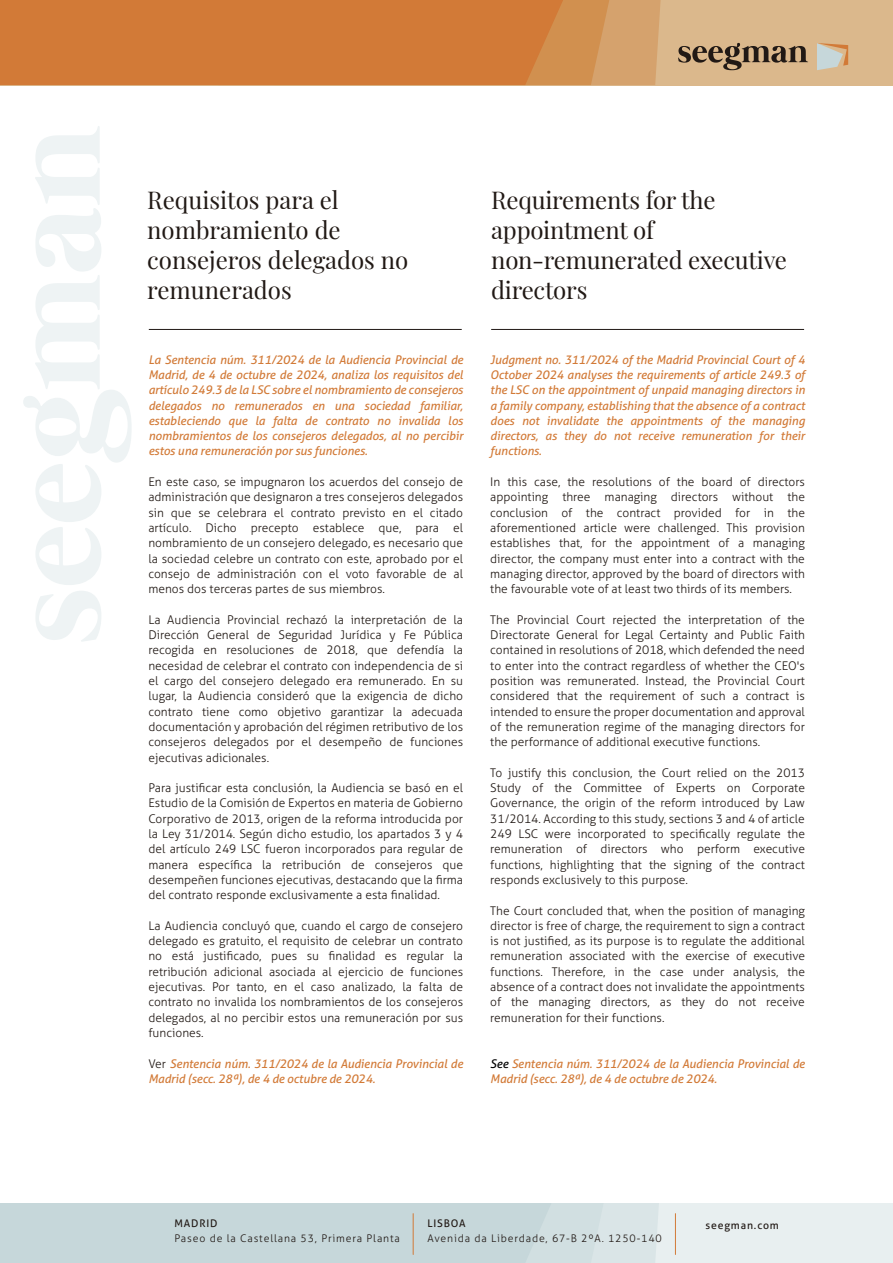
<style>
.page{position:relative;width:893px;height:1263px;background:#fff}
.page>*{position:absolute;margin:0;border:0;box-sizing:border-box;transform-origin:0 0}
.t1{font:24px/30px "Playfair Display";letter-spacing:-.01em;color:#211915}
.t2{font:300 12px/15.3px "Aller";color:#211915;text-align:justify}
.t3{font:italic 12px/15.3px "Aller";letter-spacing:-.01em;color:#d27a37;text-align:justify}
.t4{font:300 10.5px "Aller";letter-spacing:.08em;color:#211915}
.t5{font:10.5px "Aller";letter-spacing:.08em;color:#211915}
.s1{font-weight:300;font-style:normal;color:#211915}
.s2{color:#000}
</style>
<div class="page">
<div style="left:0;top:0;width:893px;height:85px;background:#dbb88c"></div>
<svg style="left:563px;top:0;width:98px;height:85px;background:#d39b62"></svg>
<div style="left:0;top:0;width:563px;height:85px;background:#d27a37"></div>
<svg style="left:678px;top:43px;width:130px;height:27px"></svg>
<svg style="left:817px;top:43px;width:31px;height:27px"></svg>
<svg style="left:36px;top:591px;width:65px;height:51px"></svg>
<svg style="left:23px;top:126px;width:109px;height:459px"></svg>
<div style="left:0;top:1203px;width:893px;height:60px;background:#e8eff0"></div>
<svg style="left:0;top:1203px;width:659px;height:60px;background:#c8d9db"></svg>
<hr style="left:413px;top:1213px;width:1px;height:41px;background:#d27a37">
<hr style="left:675px;top:1213px;width:1px;height:41px;background:#d27a37">
<hr style="left:149px;top:329px;width:313px;height:1px;background:#211915">
<hr style="left:491px;top:329px;width:313px;height:1px;background:#211915">
<h1 class="t1" style="left:147px;top:183px;width:263px">Requisitos para el nombramiento de consejeros delegados no remunerados</h1>
<h1 class="t1" style="left:491px;top:183px;width:297px">Requirements for the appointment of non-remunerated executive directors</h1>
<p class="t3" style="left:148px;top:352px;width:316px">La Sentencia núm. 311/2024 de la Audiencia Provincial de Madrid, de 4 de octubre de 2024, analiza los requisitos del artículo 249.3 de la LSC sobre el nombramiento de consejeros delegados no remunerados en una sociedad familiar, estableciendo que la falta de contrato no invalida los nombramientos de los consejeros delegados, al no percibir estos una remuneración por sus funciones.</p>
<p class="t2" style="left:148px;top:474px;width:316px">En este caso, se impugnaron los acuerdos del consejo de administración que designaron a tres consejeros delegados sin que se celebrara el contrato previsto en el citado artículo. Dicho precepto establece que, para el nombramiento de un consejero delegado, es necesario que la sociedad celebre un contrato con este, aprobado por el consejo de administración con el voto favorable de al menos dos terceras partes de sus miembros.</p>
<p class="t2" style="left:148px;top:612px;width:316px">La Audiencia Provincial rechazó la interpretación de la Dirección General de Seguridad Jurídica y Fe Pública recogida en resoluciones de 2018, que defendía la necesidad de celebrar el contrato con independencia de si el cargo del consejero delegado era remunerado. En su lugar, la Audiencia consideró que la exigencia de dicho contrato tiene como objetivo garantizar la adecuada documentación y aprobación del régimen retributivo de los consejeros delegados por el desempeño de funciones ejecutivas adicionales.</p>
<p class="t2" style="left:148px;top:780px;width:316px">Para justificar esta conclusión, la Audiencia se basó en el Estudio de la Comisión de Expertos en materia de Gobierno Corporativo de 2013, origen de la reforma introducida por la Ley 31/2014. Según dicho estudio, los apartados 3 y 4 del artículo 249 LSC fueron incorporados para regular de manera específica la retribución de consejeros que desempeñen funciones ejecutivas, destacando que la firma del contrato responde exclusivamente a esta finalidad.</p>
<p class="t2" style="left:148px;top:918px;width:316px">La Audiencia concluyó que, cuando el cargo de consejero delegado es gratuito, el requisito de celebrar un contrato no está justificado, pues su finalidad es regular la retribución adicional asociada al ejercicio de funciones ejecutivas. Por tanto, en el caso analizado, la falta de contrato no invalida los nombramientos de los consejeros delegados, al no percibir estos una remuneración por sus funciones.</p>
<p class="t3" style="left:148px;top:1055px;width:316px"><span class="s1">Ver</span> Sentencia núm. 311/2024 de la Audiencia Provincial de<br>Madrid (secc. 28ª), de 4 de octubre de 2024.</p>
<p class="t3" style="left:490px;top:352px;width:316px">Judgment no. 311/2024 of the Madrid Provincial Court of 4<br>October 2024 analyses the requirements of article 249.3 of the LSC on the appointment of unpaid managing directors in a family company, establishing that the absence of a contract does not invalidate the appointments of the managing directors, as they do not receive remuneration for their functions.</p>
<p class="t2" style="left:490px;top:474px;width:316px">In this case, the resolutions of the board of directors appointing three managing directors without the conclusion of the contract provided for in the aforementioned article were challenged. This provision establishes that, for the appointment of a managing director, the company must enter into a contract with the managing director, approved by the board of directors with the favourable vote of at least two thirds of its members.</p>
<p class="t2" style="left:490px;top:612px;width:316px">The Provincial Court rejected the interpretation of the Directorate General for Legal Certainty and Public Faith contained in resolutions of 2018, which defended the need to enter into the contract regardless of whether the CEO's position was remunerated. Instead, the Provincial Court considered that the requirement of such a contract is intended to ensure the proper documentation and approval of the remuneration regime of the managing directors for the performance of additional executive functions.</p>
<p class="t2" style="left:490px;top:765px;width:316px">To justify this conclusion, the Court relied on the 2013<br>Study of the Committee of Experts on Corporate Governance, the origin of the reform introduced by Law 31/2014. According to this study, sections 3 and 4 of article 249 LSC were incorporated to specifically regulate the remuneration of directors who perform executive functions, highlighting that the signing of the contract responds exclusively to this purpose.</p>
<p class="t2" style="left:490px;top:903px;width:316px">The Court concluded that, when the position of managing director is free of charge, the requirement to sign a contract is not justified, as its purpose is to regulate the additional remuneration associated with the exercise of executive functions. Therefore, in the case under analysis, the absence of a contract does not invalidate the appointments of the managing directors, as they do not receive remuneration for their functions.</p>
<p class="t3" style="left:490px;top:1055px;width:316px"><span class="s2">See</span> Sentencia núm. 311/2024 de la Audiencia Provincial de<br>Madrid (secc. 28ª), de 4 de octubre de 2024.</p>
<p class="t5" style="left:174px;top:1217px;width:45px">MADRID</p>
<p class="t4" style="left:174px;top:1232px;width:227px">Paseo de la Castellana 53, Primera Planta</p>
<p class="t5" style="left:427px;top:1217px;width:40px">LISBOA</p>
<p class="t4" style="left:427px;top:1232px;width:236px">Avenida da Liberdade, 67-B 2ºA. 1250-140</p>
<p class="t5" style="left:705px;top:1218px;width:75px">seegman.com</p>
</div>
